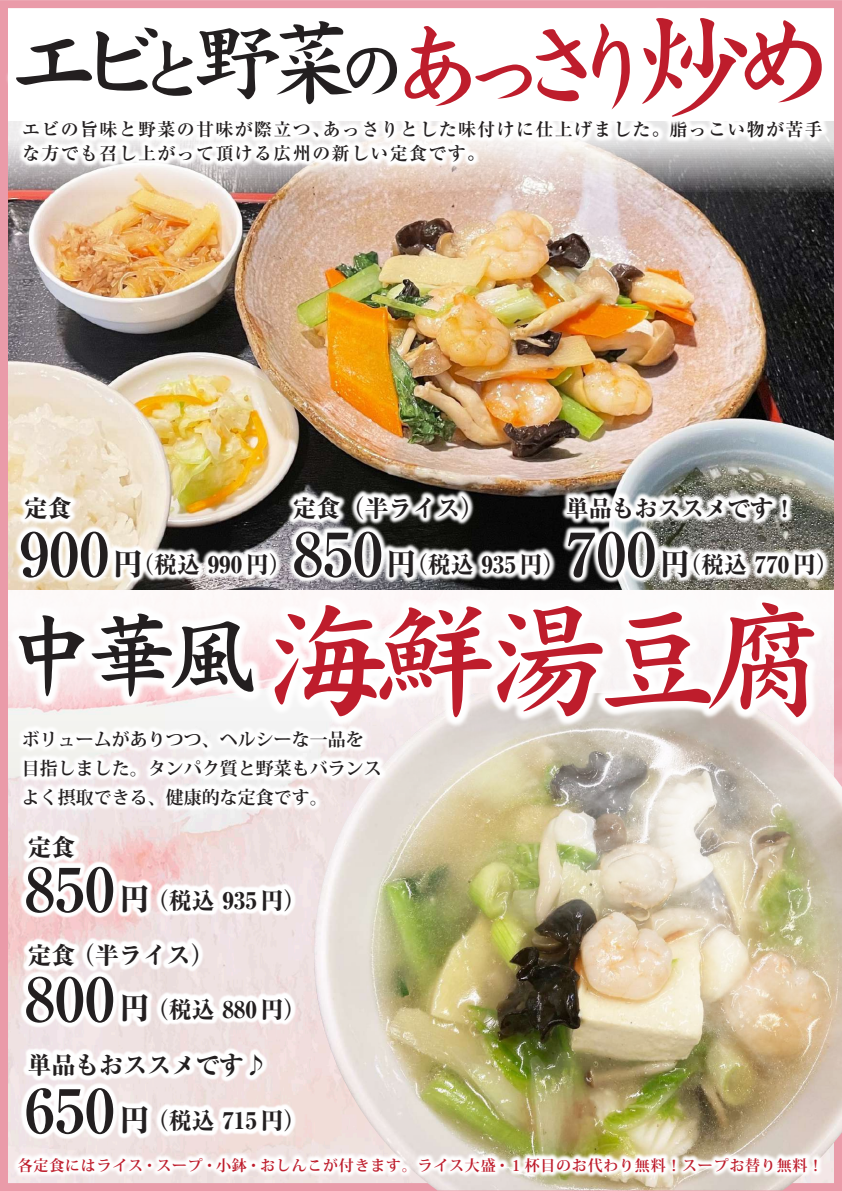
<style>
.page{position:relative;width:842px;height:1191px;background:#fff}
.page>*{position:absolute;margin:0;border:0;box-sizing:border-box;transform-origin:0 0}
.t1{font:126px "DF Kai Sho SB WING RKSJ H";letter-spacing:-.125em;color:#be1d2c}
.t2{font:100px "DF Kai Sho SB WING RKSJ H";color:#be1d2c}
.t3{font:800 24px "Ryumin Pro";color:#231f20}
.t4{font:800 23px "Ryumin Pro";color:#231f20}
.t5{font:700 18px/24px "Ryumin Pro";letter-spacing:.075em;color:#231f20}
.t6{font:700 18px/29px "Koz Min Pr 6 N";color:#231f20}
.t7{font:700 15px "Koz Min Pr 6 N";letter-spacing:.05em;color:#be1d2c}
.s1{color:#231f20}
.s2{font-size:76px;color:#231f20}
.s3{font-size:90px;color:#231f20}
.s4{font-size:77px;color:#231f20}
.s5{font-size:118px}
.s6{font-size:115px}
.s7{font-weight:700;font-size:60px}
.s8{font-size:30px}
</style>
<div class="page">
<img style="left:0;top:211px;width:842px;height:340px">
<img style="left:336px;top:1073px;width:506px;height:41px">
<img style="left:336px;top:768px;width:506px;height:305px">
<img style="left:0;top:168px;width:842px;height:43px">
<img style="left:0;top:0;width:842px;height:168px">
<img style="left:0;top:768px;width:424px;height:97px">
<img style="left:0;top:1114px;width:842px;height:77px">
<img style="left:0;top:551px;width:842px;height:217px">
<img style="left:0;top:789px;width:336px;height:401px">
<h2 class="t2" style="left:14px;top:17px;width:812px"><span class="s1">エビ</span><span class="s2">と</span><span class="s3">野菜</span><span class="s4">の</span>あっさり<span class="s5">炒</span><span class="s6">め</span></h2>
<p class="t5" style="left:22px;top:116px;width:802px">エビの旨味と野菜の甘味が際立つ、あっさりとした味付けに仕上げました。脂っこい物が苦手な方でも召し上がって頂ける広州の新しい定食です。</p>
<p class="t3" style="left:24px;top:489px;width:49px">定食</p>
<p class="t3" style="left:292px;top:489px;width:193px">定食（半ライス）</p>
<p class="t4" style="left:19px;top:546px;width:821px"><span class="s7">900</span><span class="s8">円</span>（税込 990円）<span class="s7">850</span><span class="s8">円</span>（税込 935円）<span class="s7">700</span><span class="s8">円</span>（税込 770円）</p>
<p class="t4" style="left:566px;top:490px;width:232px">単品もおススメです！</p>
<h1 class="t1" style="left:5px;top:595px;width:826px"><span class="s3">中華風</span>海鮮湯豆腐</h1>
<p class="t6" style="left:22px;top:725px;width:361px">ボリュームがありつつ、ヘルシーな一品を目指しました。タンパク質と野菜もバランスよく摂取できる、健康的な定食です。</p>
<p class="t3" style="left:27px;top:827px;width:50px">定食</p>
<p class="t4" style="left:25px;top:882px;width:283px"><span class="s7">850</span> <span class="s8">円</span>（税込 935円）</p>
<p class="t3" style="left:27px;top:936px;width:189px">定食（半ライス）</p>
<p class="t4" style="left:25px;top:991px;width:283px"><span class="s7">800</span> <span class="s8">円</span>（税込 880円）</p>
<p class="t3" style="left:27px;top:1046px;width:241px">単品もおススメです♪</p>
<p class="t4" style="left:25px;top:1102px;width:283px"><span class="s7">650</span> <span class="s8">円</span>（税込 715円）</p>
<p class="t7" style="left:18px;top:1157px;width:807px">各定食にはライス・スープ・小鉢・おしんこが付きます。ライス大盛・１杯目のお代わり無料！スープお替り無料！</p>
</div>
